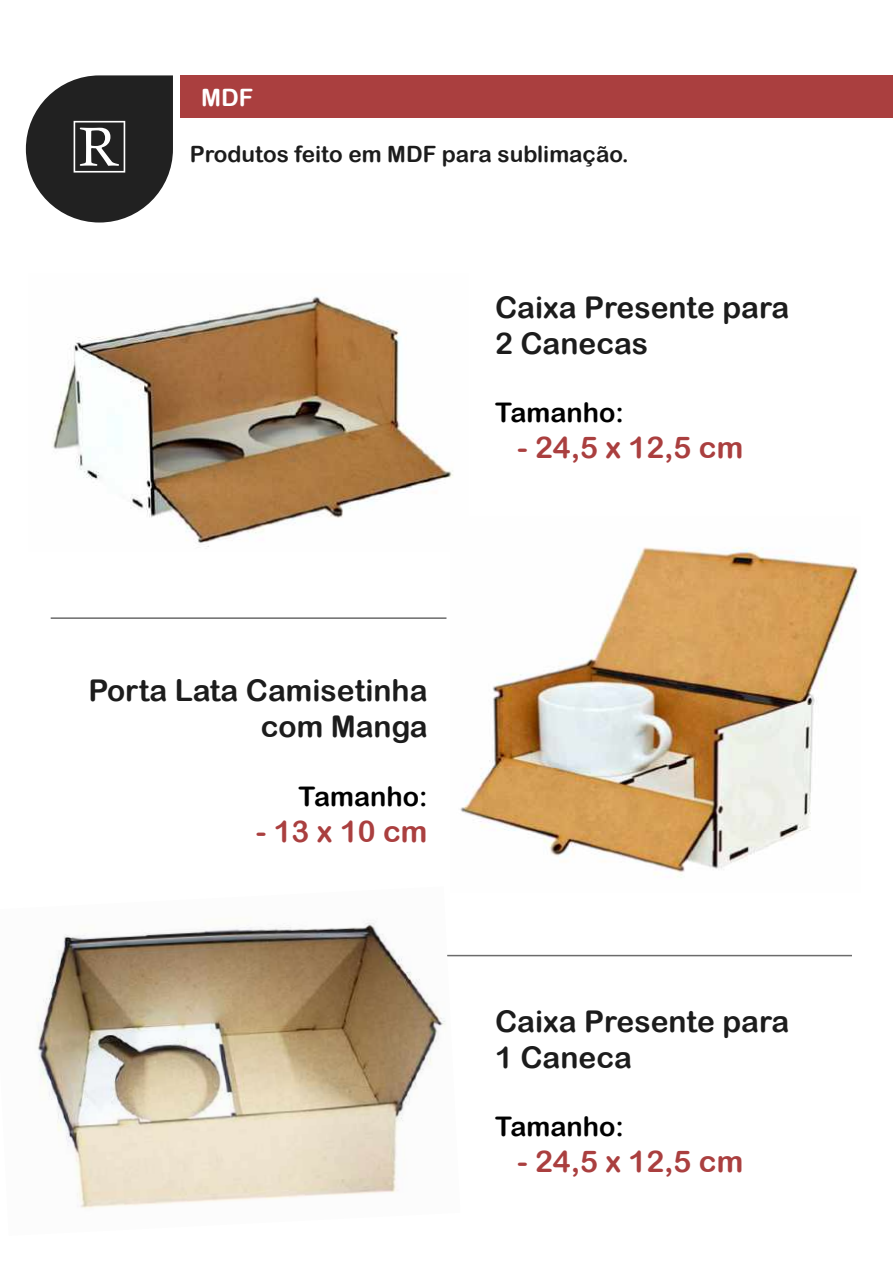
<style>
.page{position:relative;width:893px;height:1263px;background:#fff}
.page>*{position:absolute;margin:0;border:0;box-sizing:border-box;transform-origin:0 0}
.t1{font:30px/36px "Arial Rounded MT Bold";color:#1c1c1c}
.t2{font:30px "Arial Rounded MT Bold";color:#aa3f3f}
.t3{font:27px "Arial Rounded MT Bold";color:#000}
.t4{font:24px "Arial Rounded MT Bold";color:#fff}
.t5{font:22.5px "Arial Rounded MT Bold";color:#1c1c1c}
</style>
<div class="page">
<hr style="left:51px;top:617px;width:395px;height:2px;background:#6b6b6b">
<hr style="left:403px;top:955px;width:449px;height:1px;background:#6b6b6b">
<div style="left:180px;top:75px;width:713px;height:43px;background:#aa3f3f"></div>
<svg style="left:26px;top:75px;width:147px;height:147px"></svg>
<img style="left:460px;top:547px;width:398px;height:331px">
<img style="left:36px;top:920px;width:424px;height:289px">
<img style="left:52px;top:296px;width:417px;height:256px">
<p class="t4" style="left:201px;top:84px;width:54px">MDF</p>
<p class="t5" style="left:190px;top:141px;width:440px">Produtos feito em MDF para sublimação.</p>
<p class="t1" style="left:495px;top:289px;width:296px">Caixa Presente para<br>2 Canecas</p>
<p class="t3" style="left:495px;top:396px;width:130px">Tamanho:</p>
<p class="t2" style="left:518px;top:430px;width:227px">- 24,5 x 12,5 cm</p>
<p class="t1" style="left:88px;top:672px;width:341px;text-align:right">Porta Lata Camisetinha com Manga</p>
<p class="t3" style="left:299px;top:780px;width:130px">Tamanho:</p>
<p class="t2" style="left:256px;top:813px;width:173px">- 13 x 10 cm</p>
<p class="t1" style="left:495px;top:1003px;width:296px">Caixa Presente para<br>1 Caneca</p>
<p class="t3" style="left:495px;top:1111px;width:130px">Tamanho:</p>
<p class="t2" style="left:518px;top:1144px;width:227px">- 24,5 x 12,5 cm</p>
</div>
